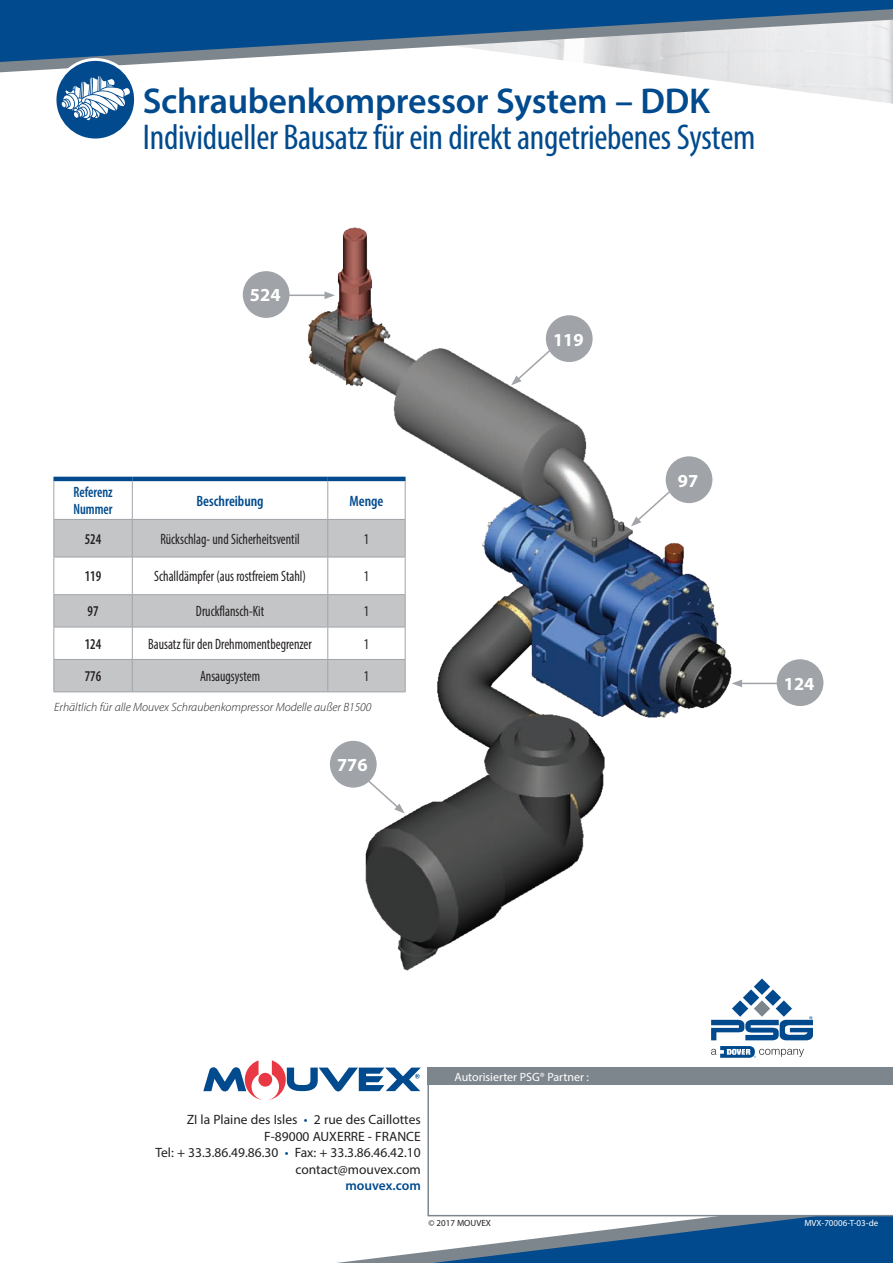
<style>
.page{position:relative;width:893px;height:1263px;background:#fff}
.page>*{position:absolute;margin:0;border:0;box-sizing:border-box;transform-origin:0 0}
.t1{font:condensed 36px "Myriad Pro";letter-spacing:-.01em;color:#004a8d}
.t2{font:600 36px "Myriad Pro";letter-spacing:-.01em;color:#004a8d}
.t3{font:700 18.45px "Myriad Pro";color:#fff}
.t4{font:condensed 15px "Myriad Pro";color:#231f20;scale:.9 1}
.t5{font:600 condensed 15px "Myriad Pro";color:#004a8d}
.t6{font:600 condensed 15px/16.5px "Myriad Pro";color:#004a8d;scale:.9 1}
.t7{font:600 condensed 15px "Myriad Pro";color:#231f20;scale:.9 1}
.t8{font:13.5px/16.5px "Myriad Pro";color:#231f20;text-align:right}
.t9{font:600 13.5px "Myriad Pro";color:#004a8d}
.t10{font:italic 300 12px "Myriad Pro";color:#231f20}
.t11{font:12px "Myriad Pro";color:#fff}
.t12{font:9px "Myriad Pro";color:#fff}
.t13{font:9px "Myriad Pro";color:#231f20}
.s1{color:#004a8d}
</style>
<div class="page">
<svg style="left:337px;top:1216px;width:556px;height:47px"></svg>
<img style="left:661px;top:73px;width:232px;height:31px">
<div style="left:0;top:0;width:893px;height:8px;background:#004a8d"></div>
<svg style="left:0;top:8px;width:893px;height:65px"></svg>
<svg style="left:427px;top:1085px;width:466px;height:131px"></svg>
<div style="left:427px;top:1067px;width:466px;height:18px;background:#7e868d"></div>
<svg style="left:711px;top:978px;width:102px;height:62px"></svg>
<svg style="left:711px;top:1046px;width:93px;height:12px"></svg>
<svg style="left:203px;top:1060px;width:218px;height:40px"></svg>
<svg style="left:54px;top:58px;width:83px;height:83px"></svg>
<svg style="left:56px;top:61px;width:78px;height:77px"></svg>
<img style="left:269px;top:227px;width:484px;height:770px">
<div style="left:54px;top:520px;width:351px;height:171px;background:#c4c5c7"></div>
<svg style="left:54px;top:558px;width:351px;height:101px"></svg>
<hr style="left:53px;top:520px;width:1px;height:37px;background:#a0a4a8">
<hr style="left:132px;top:520px;width:1px;height:37px;background:#a0a4a8">
<hr style="left:327px;top:520px;width:1px;height:37px;background:#a0a4a8">
<hr style="left:405px;top:520px;width:1px;height:37px;background:#a0a4a8">
<hr style="left:53px;top:557px;width:79px;height:1px;background:#a0a4a8">
<hr style="left:132px;top:557px;width:196px;height:1px;background:#a0a4a8">
<hr style="left:328px;top:557px;width:78px;height:1px;background:#a0a4a8">
<hr style="left:53px;top:519px;width:79px;height:1px;background:#a0a4a8">
<hr style="left:132px;top:519px;width:196px;height:1px;background:#a0a4a8">
<hr style="left:328px;top:519px;width:78px;height:1px;background:#a0a4a8">
<hr style="left:53px;top:477px;width:79px;height:4px;background:#004a8d">
<hr style="left:132px;top:477px;width:196px;height:4px;background:#004a8d">
<hr style="left:328px;top:477px;width:78px;height:4px;background:#004a8d">
<hr style="left:53px;top:481px;width:1px;height:38px;background:#a0a4a8">
<hr style="left:132px;top:481px;width:1px;height:38px;background:#a0a4a8">
<hr style="left:327px;top:481px;width:1px;height:38px;background:#a0a4a8">
<hr style="left:405px;top:481px;width:1px;height:38px;background:#a0a4a8">
<hr style="left:53px;top:557px;width:1px;height:37px;background:#a0a4a8">
<hr style="left:132px;top:557px;width:1px;height:37px;background:#a0a4a8">
<hr style="left:327px;top:557px;width:1px;height:37px;background:#a0a4a8">
<hr style="left:405px;top:557px;width:1px;height:37px;background:#a0a4a8">
<hr style="left:53px;top:594px;width:79px;height:1px;background:#a0a4a8">
<hr style="left:132px;top:594px;width:196px;height:1px;background:#a0a4a8">
<hr style="left:53px;top:595px;width:1px;height:32px;background:#a0a4a8">
<hr style="left:132px;top:595px;width:1px;height:32px;background:#a0a4a8">
<hr style="left:327px;top:595px;width:1px;height:32px;background:#a0a4a8">
<hr style="left:328px;top:594px;width:78px;height:1px;background:#a0a4a8">
<hr style="left:405px;top:595px;width:1px;height:32px;background:#a0a4a8">
<hr style="left:53px;top:627px;width:1px;height:32px;background:#a0a4a8">
<hr style="left:53px;top:627px;width:79px;height:1px;background:#a0a4a8">
<hr style="left:132px;top:627px;width:196px;height:1px;background:#a0a4a8">
<hr style="left:132px;top:627px;width:1px;height:32px;background:#a0a4a8">
<hr style="left:327px;top:627px;width:1px;height:32px;background:#a0a4a8">
<hr style="left:328px;top:627px;width:78px;height:1px;background:#a0a4a8">
<hr style="left:405px;top:627px;width:1px;height:32px;background:#a0a4a8">
<hr style="left:53px;top:659px;width:79px;height:1px;background:#a0a4a8">
<hr style="left:132px;top:659px;width:196px;height:1px;background:#a0a4a8">
<hr style="left:53px;top:660px;width:1px;height:31px;background:#a0a4a8">
<hr style="left:132px;top:660px;width:1px;height:31px;background:#a0a4a8">
<hr style="left:327px;top:660px;width:1px;height:31px;background:#a0a4a8">
<hr style="left:328px;top:659px;width:78px;height:1px;background:#a0a4a8">
<hr style="left:405px;top:660px;width:1px;height:31px;background:#a0a4a8">
<hr style="left:53px;top:691px;width:79px;height:1px;background:#a0a4a8">
<hr style="left:132px;top:691px;width:196px;height:1px;background:#a0a4a8">
<hr style="left:328px;top:691px;width:78px;height:1px;background:#a0a4a8">
<hr style="left:282px;top:295px;width:45px;height:1px;background:#a0a4a8">
<svg style="left:324px;top:291px;width:11px;height:8px"></svg>
<svg style="left:511px;top:348px;width:42px;height:37px"></svg>
<div style="left:546px;top:315px;width:47px;height:47px;background:#a0a4a8;border-radius:50%"></div>
<svg style="left:631px;top:489px;width:41px;height:37px"></svg>
<div style="left:666px;top:456px;width:46px;height:47px;background:#a0a4a8;border-radius:50%"></div>
<svg style="left:363px;top:776px;width:42px;height:37px"></svg>
<div style="left:330px;top:741px;width:47px;height:47px;background:#a0a4a8;border-radius:50%"></div>
<div style="left:243px;top:271px;width:47px;height:47px;background:#a0a4a8;border-radius:50%"></div>
<hr style="left:740px;top:683px;width:44px;height:1px;background:#a0a4a8">
<svg style="left:732px;top:680px;width:10px;height:7px"></svg>
<div style="left:777px;top:659px;width:46px;height:47px;background:#a0a4a8;border-radius:50%"></div>
<h1 class="t2" style="left:143px;top:78px;width:569px">Schraubenkompressor System – DDK</h1>
<h1 class="t1" style="left:143px;top:115px;width:614px">Individueller Bausatz für ein direkt angetriebenes System</h1>
<p class="t3" style="left:250px;top:283px;width:32px">524</p>
<p class="t6" style="left:73px;top:484px;width:45px">Referenz<br>Nummer</p>
<p class="t5" style="left:196px;top:493px;width:69px">Beschreibung</p>
<p class="t5" style="left:349px;top:493px;width:36px">Menge</p>
<p class="t7" style="left:85px;top:531px;width:20px">524</p>
<p class="t4" style="left:160px;top:530px;width:156px">Rückschlag- und Sicherheitsventil</p>
<p class="t4" style="left:364px;top:530px;width:7px">1</p>
<p class="t7" style="left:85px;top:568px;width:20px">119</p>
<p class="t4" style="left:154px;top:567px;width:170px">Schalldämpfer (aus rostfreiem Stahl)</p>
<p class="t4" style="left:364px;top:567px;width:7px">1</p>
<p class="t7" style="left:88px;top:603px;width:14px">97</p>
<p class="t4" style="left:196px;top:602px;width:77px">Druckflansch-Kit</p>
<p class="t4" style="left:364px;top:602px;width:7px">1</p>
<p class="t7" style="left:85px;top:636px;width:20px">124</p>
<p class="t4" style="left:148px;top:635px;width:183px">Bausatz für den Drehmomentbegrenzer</p>
<p class="t4" style="left:364px;top:635px;width:7px">1</p>
<p class="t7" style="left:85px;top:668px;width:20px">776</p>
<p class="t4" style="left:200px;top:667px;width:68px">Ansaugsystem</p>
<p class="t4" style="left:364px;top:667px;width:7px">1</p>
<p class="t10" style="left:54px;top:700px;width:319px">Erhältlich für alle Mouvex Schraubenkompressor Modelle außer B1500</p>
<p class="t3" style="left:337px;top:753px;width:32px">776</p>
<p class="t3" style="left:553px;top:327px;width:32px">119</p>
<p class="t3" style="left:678px;top:468px;width:22px">97</p>
<p class="t3" style="left:784px;top:671px;width:32px">124</p>
<p class="t11" style="left:454px;top:1069px;width:136px">Autorisierter PSG® Partner :</p>
<p class="t8" style="left:155px;top:1111px;width:267px">ZI la Plaine des Isles <span class="s1">•</span> 2 rue des Caillottes F-89000 AUXERRE - FRANCE<br>Tel: + 33.3.86.49.86.30 <span class="s1">•</span> Fax: + 33.3.86.46.42.10 contact@mouvex.com</p>
<p class="t9" style="left:346px;top:1177px;width:77px">mouvex.com</p>
<p class="t13" style="left:428px;top:1218px;width:64px">© 2017 MOUVEX</p>
<p class="t12" style="left:804px;top:1217px;width:75px">MVX-70006-T-03-de</p>
</div>
